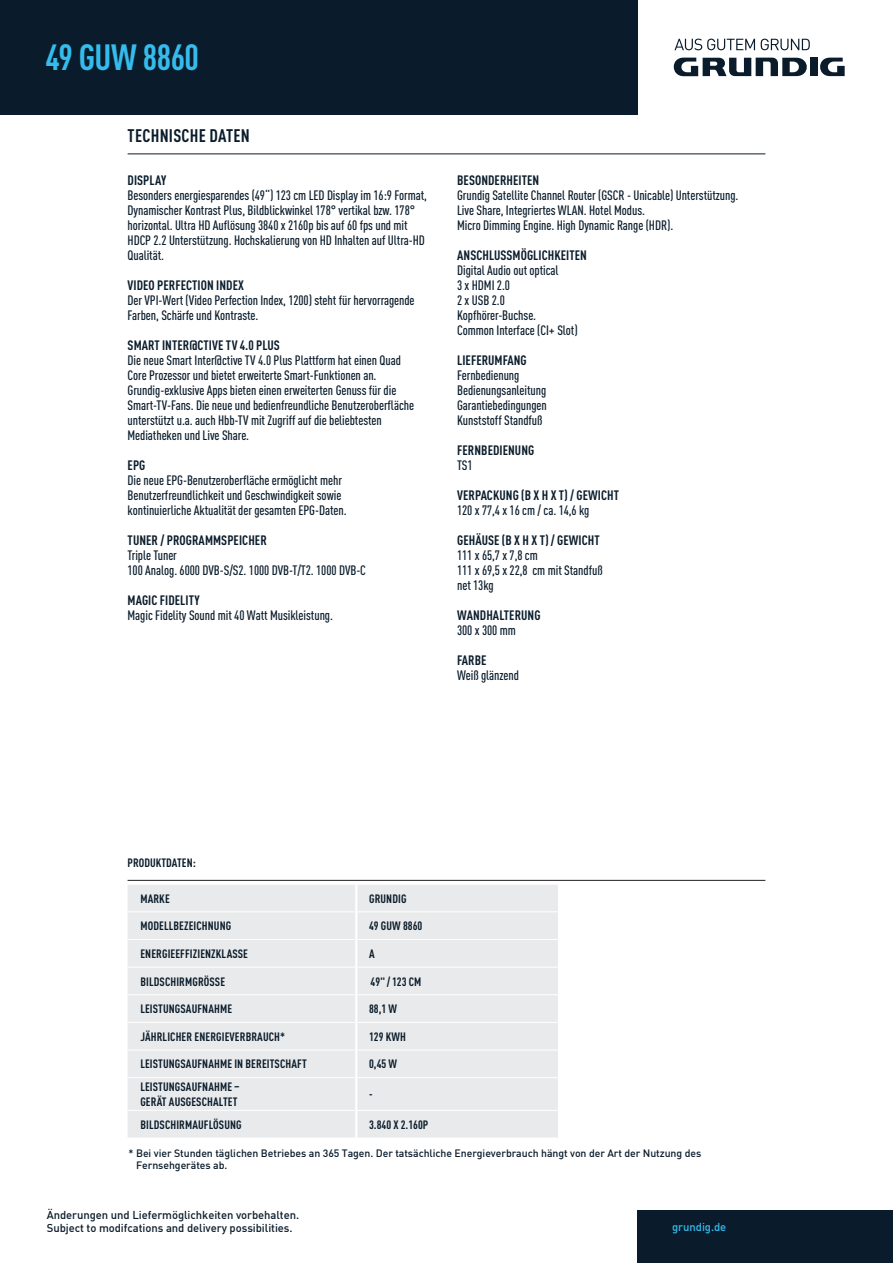
<style>
.page{position:relative;width:893px;height:1263px;background:#fff}
.page>*{position:absolute;margin:0;border:0;box-sizing:border-box;transform-origin:0 0}
._02_Product_Name_24p{font:700 condensed 36px "DIN Pro";letter-spacing:-.015em;color:#34bced}
._03_Technical_Sublin{font:700 condensed 18px "DIN Pro";letter-spacing:.015em;color:#0a1c2b}
._04_Copy_Technical_8{font:500 condensed 13.5px/15px "DIN Pro";letter-spacing:-.005em;color:#0a1c2b}
._04_Copy_Technical_8-2{font:700 condensed 13.5px "DIN Pro";letter-spacing:.005em;color:#0a1c2b}
._01_Table_centered_8{font:700 condensed 12px/15px "DIN Pro";letter-spacing:.01em;color:#0a1c2b}
._02_Table_centered_8{font:700 condensed 12px "DIN Pro";color:#0a1c2b}
._03_Technical_Sublin-2{font:700 condensed 12px "DIN Pro";letter-spacing:.005em;color:#0a1c2b}
._07_Adress_7_5pt_Dar{font:11.25px "DIN Medium";letter-spacing:-.005em;color:#0a1c2b}
._06_Footnote_7pt_Dar{font:11.25px "DIN Medium";letter-spacing:-.005em;color:#34bced}
._06_Footnote_7pt_Dar-2{font:10.5px/12px "DIN Medium";letter-spacing:-.005em;color:#0a1c2b}
.s1{font-weight:700}
</style>
<div class="page">
<div style="left:0;top:0;width:638px;height:115px;background:#0a1c2b"></div>
<div style="left:810px;top:58px;width:7px;height:18px;background:#0a1c2b"></div>
<svg style="left:674px;top:58px;width:133px;height:18px"></svg>
<svg style="left:817px;top:58px;width:28px;height:18px"></svg>
<svg style="left:674px;top:39px;width:81px;height:11px"></svg>
<svg style="left:761px;top:39px;width:49px;height:11px"></svg>
<hr style="left:128px;top:154px;width:637px;height:1px;background:#0a1c2b">
<hr style="left:128px;top:880px;width:637px;height:1px;background:#231f20">
<div style="left:128px;top:885px;width:430px;height:252px;background:#e9eaeb"></div>
<hr style="left:128px;top:939px;width:227px;height:1px;background:#fff">
<hr style="left:357px;top:939px;width:201px;height:1px;background:#fff">
<hr style="left:128px;top:967px;width:227px;height:1px;background:#fff">
<hr style="left:357px;top:967px;width:201px;height:1px;background:#fff">
<hr style="left:128px;top:994px;width:227px;height:1px;background:#fff">
<hr style="left:357px;top:994px;width:201px;height:1px;background:#fff">
<hr style="left:128px;top:911px;width:227px;height:1px;background:#fff">
<hr style="left:357px;top:911px;width:201px;height:1px;background:#fff">
<hr style="left:128px;top:1022px;width:227px;height:1px;background:#fff">
<hr style="left:357px;top:1022px;width:201px;height:1px;background:#fff">
<hr style="left:128px;top:1049px;width:227px;height:1px;background:#fff">
<hr style="left:357px;top:1049px;width:201px;height:1px;background:#fff">
<hr style="left:128px;top:1077px;width:227px;height:1px;background:#fff">
<hr style="left:357px;top:1077px;width:201px;height:1px;background:#fff">
<hr style="left:128px;top:1110px;width:227px;height:1px;background:#fff">
<hr style="left:357px;top:1110px;width:201px;height:1px;background:#fff">
<hr style="left:355px;top:885px;width:2px;height:27px;background:#fff">
<hr style="left:355px;top:912px;width:2px;height:27px;background:#fff">
<hr style="left:355px;top:939px;width:2px;height:28px;background:#fff">
<hr style="left:355px;top:967px;width:2px;height:28px;background:#fff">
<hr style="left:355px;top:995px;width:2px;height:27px;background:#fff">
<hr style="left:355px;top:1022px;width:2px;height:28px;background:#fff">
<hr style="left:355px;top:1050px;width:2px;height:28px;background:#fff">
<hr style="left:355px;top:1078px;width:2px;height:32px;background:#fff">
<hr style="left:355px;top:1110px;width:2px;height:27px;background:#fff">
<div style="left:638px;top:1211px;width:255px;height:52px;background:#0a1c2b"></div>
<p class="_02_Product_Name_24p" style="left:45px;top:30px;width:155px">49 GUW 8860</p>
<p class="_03_Technical_Sublin" style="left:128px;top:122px;width:124px">TECHNISCHE DATEN</p>
<p class="_04_Copy_Technical_8-2" style="left:128px;top:170px;width:40px">DISPLAY</p>
<p class="_04_Copy_Technical_8" style="left:128px;top:186px;width:301px">Besonders energiesparendes (49“) 123 cm LED Display im 16:9 Format, Dynamischer Kontrast Plus, Bildblickwinkel 178° vertikal bzw. 178° horizontal. Ultra HD Auflösung 3840 x 2160p bis auf 60 fps und mit HDCP 2.2 Unterstützung. Hochskalierung von HD Inhalten auf Ultra-HD Qualität.</p>
<p class="_04_Copy_Technical_8-2" style="left:128px;top:275px;width:118px">VIDEO PERFECTION INDEX</p>
<p class="_04_Copy_Technical_8" style="left:128px;top:291px;width:289px">Der VPI-Wert (Video Perfection Index, 1200) steht für hervorragende<br>Farben, Schärfe und Kontraste.</p>
<p class="_04_Copy_Technical_8-2" style="left:128px;top:335px;width:154px">SMART INTER@CTIVE TV 4.0 PLUS</p>
<p class="_04_Copy_Technical_8" style="left:128px;top:351px;width:275px">Die neue Smart Inter@ctive TV 4.0 Plus Plattform hat einen Quad</p>
<p class="_04_Copy_Technical_8" style="left:128px;top:366px;width:250px">Core Prozessor und bietet erweiterte Smart-Funktionen an.</p>
<p class="_04_Copy_Technical_8" style="left:128px;top:381px;width:270px">Grundig-exklusive Apps bieten einen erweiterten Genuss für die</p>
<p class="_04_Copy_Technical_8" style="left:128px;top:396px;width:288px">Smart-TV-Fans. Die neue und bedienfreundliche Benutzeroberfläche</p>
<p class="_04_Copy_Technical_8" style="left:128px;top:411px;width:256px">unterstützt u.a. auch Hbb-TV mit Zugriff auf die beliebtesten</p>
<p class="_04_Copy_Technical_8" style="left:128px;top:426px;width:123px">Mediatheken und Live Share.</p>
<p class="_04_Copy_Technical_8" style="left:128px;top:456px;width:216px"><span class="s1">EPG<br></span>Die neue EPG-Benutzeroberfläche ermöglicht mehr</p>
<p class="_04_Copy_Technical_8" style="left:128px;top:486px;width:215px">Benutzerfreundlichkeit und Geschwindigkeit sowie</p>
<p class="_04_Copy_Technical_8" style="left:128px;top:501px;width:221px">kontinuierliche Aktualität der gesamten EPG-Daten.</p>
<p class="_04_Copy_Technical_8-2" style="left:128px;top:530px;width:141px">TUNER / PROGRAMMSPEICHER</p>
<p class="_04_Copy_Technical_8" style="left:128px;top:546px;width:51px">Triple Tuner</p>
<p class="_04_Copy_Technical_8" style="left:128px;top:561px;width:240px">100 Analog. 6000 DVB-S/S2. 1000 DVB-T/T2. 1000 DVB-C</p>
<p class="_04_Copy_Technical_8-2" style="left:128px;top:590px;width:74px">MAGIC FIDELITY</p>
<p class="_04_Copy_Technical_8" style="left:128px;top:606px;width:207px">Magic Fidelity Sound mit 40 Watt Musikleistung.</p>
<p class="_04_Copy_Technical_8-2" style="left:457px;top:170px;width:84px">BESONDERHEITEN</p>
<p class="_04_Copy_Technical_8" style="left:457px;top:186px;width:283px">Grundig Satellite Channel Router (GSCR - Unicable) Unterstützung.</p>
<p class="_04_Copy_Technical_8" style="left:457px;top:201px;width:189px">Live Share, Integriertes WLAN. Hotel Modus.</p>
<p class="_04_Copy_Technical_8" style="left:457px;top:216px;width:218px">Micro Dimming Engine. High Dynamic Range (HDR).</p>
<p class="_04_Copy_Technical_8-2" style="left:457px;top:245px;width:131px">ANSCHLUSSMÖGLICHKEITEN</p>
<p class="_04_Copy_Technical_8" style="left:457px;top:261px;width:103px">Digital Audio out optical</p>
<p class="_04_Copy_Technical_8" style="left:457px;top:276px;width:54px">3 x HDMI 2.0</p>
<p class="_04_Copy_Technical_8" style="left:457px;top:291px;width:49px">2 x USB 2.0</p>
<p class="_04_Copy_Technical_8" style="left:457px;top:306px;width:81px">Kopfhörer-Buchse.</p>
<p class="_04_Copy_Technical_8" style="left:457px;top:321px;width:122px">Common Interface (CI+ Slot)</p>
<p class="_04_Copy_Technical_8-2" style="left:457px;top:350px;width:71px">LIEFERUMFANG</p>
<p class="_04_Copy_Technical_8" style="left:457px;top:366px;width:64px">Fernbedienung</p>
<p class="_04_Copy_Technical_8" style="left:457px;top:381px;width:91px">Bedienungsanleitung</p>
<p class="_04_Copy_Technical_8" style="left:457px;top:396px;width:91px">Garantiebedingungen</p>
<p class="_04_Copy_Technical_8" style="left:457px;top:411px;width:87px">Kunststoff Standfuß</p>
<p class="_04_Copy_Technical_8-2" style="left:457px;top:440px;width:79px">FERNBEDIENUNG</p>
<p class="_04_Copy_Technical_8" style="left:457px;top:456px;width:17px">TS1</p>
<p class="_04_Copy_Technical_8-2" style="left:457px;top:485px;width:163px">VERPACKUNG (B X H X T) / GEWICHT</p>
<p class="_04_Copy_Technical_8" style="left:457px;top:501px;width:134px">120 x 77,4 x 16 cm / ca. 14,6 kg</p>
<p class="_04_Copy_Technical_8-2" style="left:457px;top:530px;width:144px">GEHÄUSE (B X H X T) / GEWICHT</p>
<p class="_04_Copy_Technical_8" style="left:457px;top:546px;width:82px">111 x 65,7 x 7,8 cm</p>
<p class="_04_Copy_Technical_8" style="left:457px;top:561px;width:147px">111 x 69,5 x 22,8 cm mit Standfuß</p>
<p class="_04_Copy_Technical_8" style="left:457px;top:576px;width:38px">net 13kg</p>
<p class="_04_Copy_Technical_8-2" style="left:457px;top:605px;width:85px">WANDHALTERUNG</p>
<p class="_04_Copy_Technical_8" style="left:457px;top:621px;width:60px">300 x 300 mm</p>
<p class="_04_Copy_Technical_8-2" style="left:457px;top:650px;width:31px">FARBE</p>
<p class="_04_Copy_Technical_8" style="left:457px;top:666px;width:63px">Weiß glänzend</p>
<p class="_03_Technical_Sublin-2" style="left:128px;top:854px;width:70px">PRODUKTDATEN:</p>
<p class="_01_Table_centered_8" style="left:140px;top:890px;width:31px">MARKE</p>
<p class="_02_Table_centered_8" style="left:369px;top:889px;width:39px">GRUNDIG</p>
<p class="_01_Table_centered_8" style="left:140px;top:917px;width:92px">MODELLBEZEICHNUNG</p>
<p class="_02_Table_centered_8" style="left:369px;top:917px;width:55px">49 GUW 8860</p>
<p class="_01_Table_centered_8" style="left:140px;top:945px;width:109px">ENERGIEEFFIZIENZKLASSE</p>
<p class="_02_Table_centered_8" style="left:369px;top:944px;width:7px">A</p>
<p class="_01_Table_centered_8" style="left:140px;top:973px;width:86px">BILDSCHIRMGRÖSSE</p>
<p class="_02_Table_centered_8" style="left:371px;top:972px;width:52px">49" / 123 CM</p>
<p class="_01_Table_centered_8" style="left:140px;top:1000px;width:93px">LEISTUNGSAUFNAHME</p>
<p class="_02_Table_centered_8" style="left:369px;top:1000px;width:29px">88,1 W</p>
<p class="_01_Table_centered_8" style="left:140px;top:1028px;width:146px">JÄHRLICHER ENERGIEVERBRAUCH*</p>
<p class="_02_Table_centered_8" style="left:369px;top:1027px;width:38px">129 KWH</p>
<p class="_01_Table_centered_8" style="left:140px;top:1055px;width:168px">LEISTUNGSAUFNAHME IN BEREITSCHAFT</p>
<p class="_02_Table_centered_8" style="left:369px;top:1055px;width:29px">0,45 W</p>
<p class="_01_Table_centered_8" style="left:140px;top:1078px;width:101px">LEISTUNGSAUFNAHME –<br>GERÄT AUSGESCHALTET</p>
<p class="_02_Table_centered_8" style="left:369px;top:1085px;width:5px">-</p>
<p class="_01_Table_centered_8" style="left:140px;top:1116px;width:103px">BILDSCHIRMAUFLÖSUNG</p>
<p class="_02_Table_centered_8" style="left:369px;top:1115px;width:61px">3.840 X 2.160P</p>
<p class="_06_Footnote_7pt_Dar-2" style="left:136px;top:1147px;width:567px;text-indent:-8px">* Bei vier Stunden täglichen Betriebes an 365 Tagen. Der tatsächliche Energieverbrauch hängt von der Art der Nutzung des<br>Fernsehgerätes ab.</p>
<p class="_07_Adress_7_5pt_Dar" style="left:47px;top:1208px;width:254px">Änderungen und Liefermöglichkeiten vorbehalten.</p>
<p class="_07_Adress_7_5pt_Dar" style="left:47px;top:1220px;width:247px">Subject to modifcations and delivery possibilities.</p>
<p class="_06_Footnote_7pt_Dar" style="left:672px;top:1220px;width:56px">grundig.de</p>
</div>
